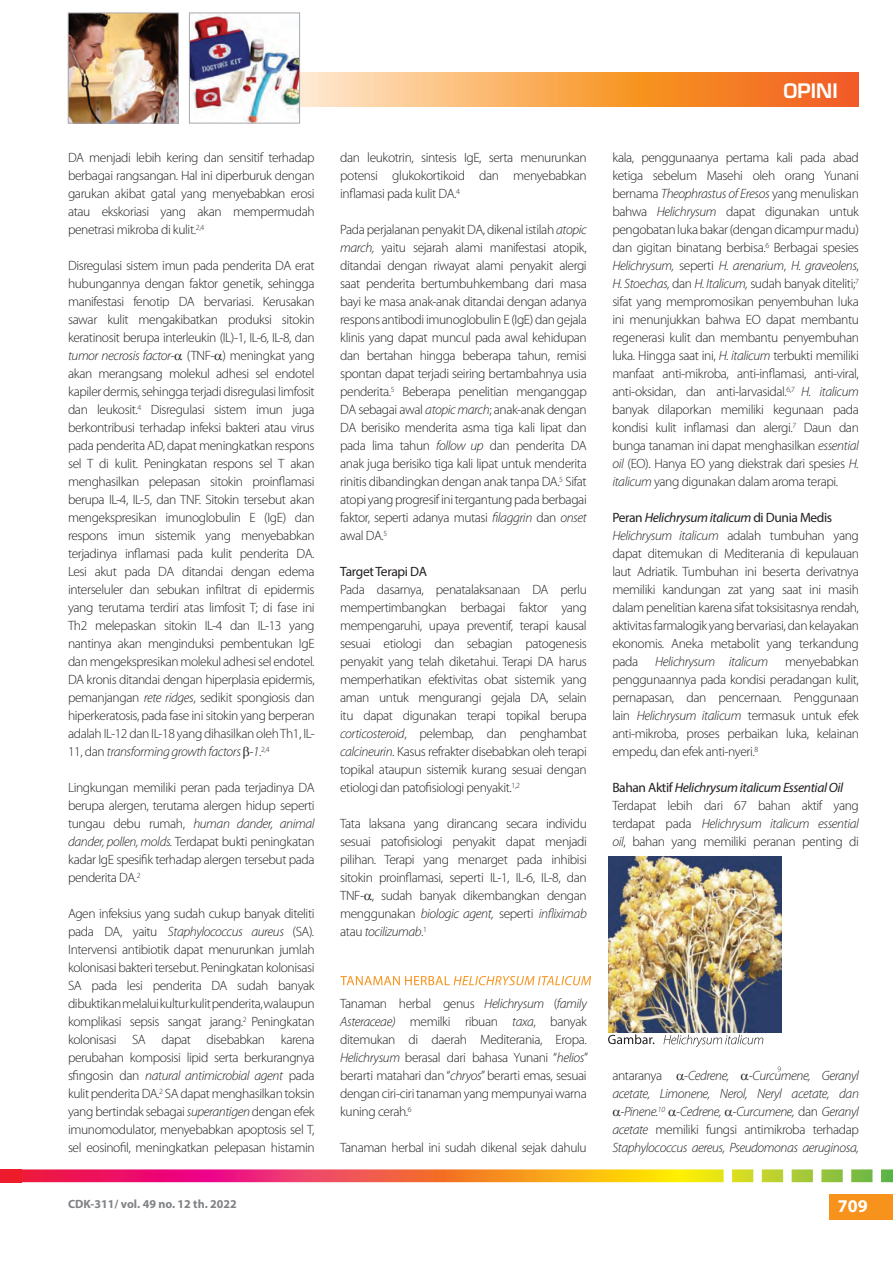
<style>
.page{position:relative;width:893px;height:1263px;background:#fff}
.page>*{position:absolute;margin:0;border:0;box-sizing:border-box;transform-origin:0 0}
.t1{font:600 19.5px "Eurostile LT Std";color:#fff}
.t2{font:700 18px "Myriad Pro";color:#fff}
.t3{font:300 13.5px/18px "Myriad Pro";letter-spacing:-.03em;color:#231f20;text-align:justify}
.t4{font:italic 300 13.5px/18px "Myriad Pro";letter-spacing:-.03em;color:#231f20;text-align:right}
.t5{font:700 12px "Myriad Pro";color:#808285}
.s1{font-style:italic}
.s2{font-weight:400}
.s3{font-weight:400;font-style:italic}
.s4{font-style:normal}
</style>
<div class="page">
<svg style="left:300px;top:72px;width:559px;height:35px;background:#f8a258"></svg>
<img style="left:70px;top:15px;width:107px;height:106px">
<div style="left:68px;top:13px;width:111px;height:110px;border:1px solid #a8a9ad"></div>
<img style="left:191px;top:15px;width:107px;height:106px">
<div style="left:189px;top:13px;width:111px;height:110px;border:1px solid #a8a9ad"></div>
<div style="left:829px;top:1194px;width:64px;height:26px;background:#f7931d"></div>
<svg style="left:21px;top:1169px;width:872px;height:13px;background:#e87f51"></svg>
<div style="left:0;top:1169px;width:21px;height:13px;background:#ee1b2b"></div>
<svg style="left:340px;top:976px;width:251px;height:9px"></svg>
<svg style="left:778px;top:1066px;width:3px;height:6px"></svg>
<img style="left:608px;top:856px;width:174px;height:176px">
<svg style="left:608px;top:1034px;width:156px;height:13px"></svg>
<p class="t3" style="left:68px;top:149px;width:248px">DA menjadi lebih kering dan sensitif terhadap berbagai rangsangan. Hal ini diperburuk dengan garukan akibat gatal yang menyebabkan erosi atau ekskoriasi yang akan mempermudah penetrasi mikroba di kulit.<sup>2,4</sup></p>
<p class="t3" style="left:68px;top:257px;width:248px">Disregulasi sistem imun pada penderita DA erat hubungannya dengan faktor genetik, sehingga manifestasi fenotip DA bervariasi. Kerusakan sawar kulit mengakibatkan produksi sitokin keratinosit berupa interleukin (IL)-1, IL-6, IL-8, dan <span class="s1">tumor necrosis factor-</span> (TNF- ) meningkat yang akan merangsang molekul adhesi sel endotel kapiler dermis, sehingga terjadi disregulasi limfosit dan leukosit.<sup>4</sup> Disregulasi sistem imun juga berkontribusi terhadap infeksi bakteri atau virus pada penderita AD, dapat meningkatkan respons sel T di kulit. Peningkatan respons sel T akan menghasilkan pelepasan sitokin proinflamasi berupa IL-4, IL-5, dan TNF. Sitokin tersebut akan mengekspresikan imunoglobulin E (IgE) dan respons imun sistemik yang menyebabkan terjadinya inflamasi pada kulit penderita DA.<br>Lesi akut pada DA ditandai dengan edema interseluler dan sebukan infiltrat di epidermis yang terutama terdiri atas limfosit T; di fase ini Th2 melepaskan sitokin IL-4 dan IL-13 yang nantinya akan menginduksi pembentukan IgE dan mengekspresikan molekul adhesi sel endotel.<br>DA kronis ditandai dengan hiperplasia epidermis, pemanjangan <span class="s1">rete ridges</span>, sedikit spongiosis dan hiperkeratosis, pada fase ini sitokin yang berperan adalah IL-12 dan IL-18 yang dihasilkan oleh Th1, IL-11, dan <span class="s1">transforming growth factors -1</span>.<sup>2,4</sup></p>
<p class="t3" style="left:68px;top:779px;width:248px">Lingkungan memiliki peran pada terjadinya DA berupa alergen, terutama alergen hidup seperti tungau debu rumah, <span class="s1">human dander, animal dander, pollen, molds.</span> Terdapat bukti peningkatan kadar IgE spesifik terhadap alergen tersebut pada penderita DA.<sup>2</sup></p>
<p class="t3" style="left:68px;top:905px;width:248px">Agen infeksius yang sudah cukup banyak diteliti pada DA, yaitu <span class="s1">Staphylococcus aureus</span> (SA)<span class="s1">.<br></span>Intervensi antibiotik dapat menurunkan jumlah kolonisasi bakteri tersebut. Peningkatan kolonisasi SA pada lesi penderita DA sudah banyak dibuktikan melalui kultur kulit penderita, walaupun komplikasi sepsis sangat jarang.<sup>2</sup> Peningkatan kolonisasi SA dapat disebabkan karena perubahan komposisi lipid serta berkurangnya sfingosin dan <span class="s1">natural antimicrobial agent</span> pada kulit penderita DA.<sup>2</sup> SA dapat menghasilkan toksin yang bertindak sebagai <span class="s1">superantigen</span> dengan efek imunomodulator, menyebabkan apoptosis sel T, sel eosinofil, meningkatkan pelepasan histamin</p>
<p class="t3" style="left:340px;top:149px;width:248px">dan leukotrin, sintesis IgE, serta menurunkan potensi glukokortikoid dan menyebabkan inflamasi pada kulit DA.<sup>4</sup></p>
<p class="t3" style="left:340px;top:221px;width:248px">Pada perjalanan penyakit DA, dikenal istilah <span class="s1">atopic march,</span> yaitu sejarah alami manifestasi atopik, ditandai dengan riwayat alami penyakit alergi saat penderita bertumbuhkembang dari masa bayi ke masa anak-anak ditandai dengan adanya respons antibodi imunoglobulin E (IgE) dan gejala klinis yang dapat muncul pada awal kehidupan dan bertahan hingga beberapa tahun, remisi spontan dapat terjadi seiring bertambahnya usia penderita.<sup>5</sup> Beberapa penelitian menganggap DA sebagai awal <span class="s1">atopic march</span>; anak-anak dengan DA berisiko menderita asma tiga kali lipat dan pada lima tahun <span class="s1">follow up</span> dan penderita DA anak juga berisiko tiga kali lipat untuk menderita rinitis dibandingkan dengan anak tanpa DA.<sup>5</sup> Sifat atopi yang progresif ini tergantung pada berbagai faktor, seperti adanya mutasi <span class="s1">filaggrin</span> dan <span class="s1">onset </span>awal DA.<sup>5</sup></p>
<p class="t3" style="left:340px;top:563px;width:248px;text-align:left"><span class="s2">Target Terapi DA<br></span>Pada dasarnya, penatalaksanaan DA perlu mempertimbangkan berbagai faktor yang mempengaruhi, upaya preventif, terapi kausal sesuai etiologi dan sebagian patogenesis penyakit yang telah diketahui. Terapi DA harus memperhatikan efektivitas obat sistemik yang aman untuk mengurangi gejala DA, selain itu dapat digunakan terapi topikal berupa <span class="s1">corticosteroid</span>, pelembap, dan penghambat <span class="s1">calcineurin</span>. Kasus refrakter disebabkan oleh terapi topikal ataupun sistemik kurang sesuai dengan etiologi dan patofisiologi penyakit.<sup>1,2</sup></p>
<p class="t3" style="left:340px;top:815px;width:248px">Tata laksana yang dirancang secara individu sesuai patofisiologi penyakit dapat menjadi pilihan. Terapi yang menarget pada inhibisi sitokin proinflamasi, seperti IL-1, IL-6, IL-8, dan TNF- , sudah banyak dikembangkan dengan menggunakan <span class="s1">biologic agent,</span> seperti <span class="s1">infliximab </span>atau <span class="s1">tocilizumab</span>.<sup>1</sup></p>
<p class="t1" style="left:783px;top:79px;width:56px">OPINI</p>
<p class="t3" style="left:612px;top:149px;width:248px">kala, penggunaanya pertama kali pada abad ketiga sebelum Masehi oleh orang Yunani bernama <span class="s1">Theophrastus of Eresos</span> yang menuliskan bahwa <span class="s1">Helichrysum</span> dapat digunakan untuk pengobatan luka bakar (dengan dicampur madu) dan gigitan binatang berbisa.<sup>6</sup> Berbagai spesies <span class="s1">Helichrysum,</span> seperti <span class="s1">H. arenarium</span>, <span class="s1">H. graveolens</span>, <span class="s1">H. Stoechas,</span> dan <span class="s1">H. Italicum,</span> sudah banyak diteliti;<sup>7 </sup>sifat yang mempromosikan penyembuhan luka ini menunjukkan bahwa EO dapat membantu regenerasi kulit dan membantu penyembuhan luka. Hingga saat ini, <span class="s1">H. italicum</span> terbukti memiliki manfaat anti-mikroba, anti-inflamasi, anti-viral, anti-oksidan, dan anti-larvasidal.<sup>6,7</sup> <span class="s1">H. italicum </span>banyak dilaporkan memiliki kegunaan pada kondisi kulit inflamasi dan alergi.<sup>7</sup> Daun dan bunga tanaman ini dapat menghasilkan <span class="s1">essential oil</span> (EO). Hanya EO yang diekstrak dari spesies <span class="s1">H. italicum</span> yang digunakan dalam aroma terapi.</p>
<p class="t3" style="left:612px;top:509px;width:248px;text-align:left"><span class="s2">Peran</span> <span class="s3">Helichrysum italicum</span> <span class="s2">di Dunia Medis </span><span class="s1">Helichrysum italicum</span> adalah tumbuhan yang dapat ditemukan di Mediterania di kepulauan laut Adriatik. Tumbuhan ini beserta derivatnya memiliki kandungan zat yang saat ini masih dalam penelitian karena sifat toksisitasnya rendah, aktivitas farmalogik yang bervariasi, dan kelayakan ekonomis. Aneka metabolit yang terkandung pada</p>
<p class="t3" style="left:612px;top:653px;width:248px;text-indent:173px">menyebabkan penggunaannya pada kondisi peradangan kulit, pernapasan, dan pencernaan. Penggunaan lain <span class="s1">Helichrysum italicum</span> termasuk untuk efek anti-mikroba, proses perbaikan luka, kelainan empedu, dan efek anti-nyeri.<sup>8</sup></p>
<p class="t3" style="left:612px;top:779px;width:248px;text-align:left"><span class="s2">Bahan Aktif</span> <span class="s3">Helichrysum italicum Essential Oil </span>Terdapat lebih dari 67 bahan aktif yang terdapat pada <span class="s1">Helichrysum italicum essential oil</span>, bahan yang memiliki peranan penting di</p>
<p class="t4" style="left:655px;top:652px;width:115px">Helichrysum italicum</p>
<p class="t3" style="left:340px;top:995px;width:249px">Tanaman herbal genus <span class="s1">Helichrysum</span> (<span class="s1">family Asteraceae)</span> memilki ribuan <span class="s1">taxa</span>, banyak ditemukan di daerah Mediterania, Eropa.<br><span class="s1">Helichrysum</span> berasal dari bahasa Yunani “<span class="s1">helios</span>” berarti matahari dan “<span class="s1">chryos</span>” berarti emas, sesuai dengan ciri-ciri tanaman yang mempunyai warna kuning cerah.<sup>6</sup></p>
<p class="t3" style="left:340px;top:1139px;width:248px">Tanaman herbal ini sudah dikenal sejak dahulu</p>
<p class="t4" style="left:612px;top:1066px;width:248px">-Curcumene, Geranyl<br>acetate, Limonene, Nerol, Neryl acetate, dan -Pinene.<sup>10</sup> -Cedrene, -Curcumene, <span class="s4">dan</span> Geranyl acetate <span class="s4">memiliki fungsi antimikroba terhadap </span>Staphylococcus aereus, Pseudomonas aeruginosa,</p>
<p class="t3" style="left:612px;top:1067px;width:51px">antaranya</p>
<p class="t4" style="left:684px;top:1066px;width:47px">-Cedrene,</p>
<p class="t5" style="left:68px;top:1196px;width:170px">CDK-311/ vol. 49 no. 12 th. 2022</p>
<p class="t2" style="left:838px;top:1194px;width:31px">709</p>
</div>
